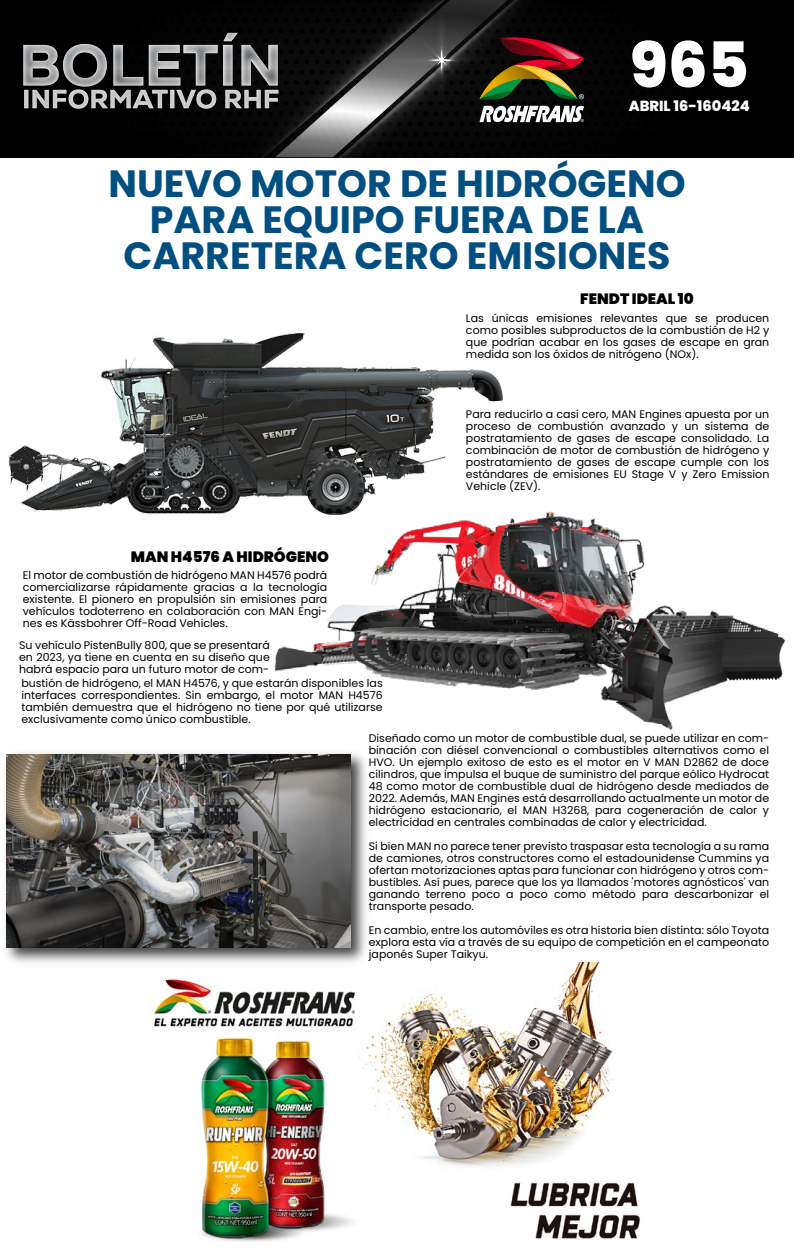
<style>
.page{position:relative;width:794px;height:1254px;background:#fff}
.page>*{position:absolute;margin:0;border:0;box-sizing:border-box;transform-origin:0 0}
.t1{font:800 62.8px "Poppins";color:#fff}
.t2{font:700 38px/36px "Poppins";color:#004f80;text-align:center}
.t3{font:900 15px "Poppins";color:#000}
.t4{font:800 14.6px "Poppins";color:#fff}
.t5{font:11px/12px "Poppins";color:#000;text-align:justify}
</style>
<div class="page">
<img style="left:154px;top:962px;width:486px;height:280px">
<div style="left:0;top:0;width:794px;height:157px;background:#000"></div>
<svg style="left:23px;top:0;width:561px;height:157px"></svg>
<img style="left:5px;top:752px;width:367px;height:218px">
<img style="left:6px;top:754px;width:345px;height:194px">
<img style="left:8px;top:333px;width:495px;height:181px">
<img style="left:248px;top:452px;width:538px;height:320px">
<h1 class="t1" style="left:630px;top:29px;width:121px">965</h1>
<h3 class="t4" style="left:628px;top:97px;width:123px">ABRIL 16-160424</h3>
<h2 class="t2" style="left:108px;top:166px;width:578px">NUEVO MOTOR DE HIDRÓGENO<br>PARA EQUIPO FUERA DE LA<br>CARRETERA CERO EMISIONES</h2>
<h3 class="t3" style="left:580px;top:290px;width:115px">FENDT IDEAL 10</h3>
<p class="t5" style="left:466px;top:312px;width:305px">Las únicas emisiones relevantes que se producen como posibles subproductos de la combustión de H2 y que podrían acabar en los gases de escape en gran medida son los óxidos de nitrógeno (NOx).</p>
<h3 class="t3" style="left:131px;top:548px;width:200px">MAN H4576 A HIDRÓGENO</h3>
<p class="t5" style="left:23px;top:569px;width:306px">El motor de combustión de hidrógeno MAN H4576 podrá comercializarse rápidamente gracias a la tecnología existente. El pionero en propulsión sin emisiones para vehículos todoterreno en colaboración con MAN Engi&shy;nes es Kässbohrer Off-Road Vehicles.</p>
<p class="t5" style="left:19px;top:639px;width:252px">Su vehículo PistenBully 800, que se presentará en 2023, ya tiene en cuenta en su diseño que habrá espacio para un futuro motor de com-</p>
<p class="t5" style="left:21px;top:678px;width:363px">bustión de hidrógeno, el MAN H4576, y que estarán disponibles las interfaces correspondientes. Sin embargo, el motor MAN H4576 también demuestra que el hidrógeno no tiene por qué utilizarse exclusivamente como único combustible.</p>
<p class="t5" style="left:466px;top:408px;width:305px">Para reducirlo a casi cero, MAN Engines apuesta por un proceso de combustión avanzado y un sistema de postratamiento de gases de escape consolidado. La combinación de motor de combustión de hidrógeno y postratamiento de gases de escape cumple con los estándares de emisiones EU Stage V y Zero Emission Vehicle (ZEV).</p>
<p class="t5" style="left:369px;top:733px;width:402px">Diseñado como un motor de combustible dual, se puede utilizar en com&shy;binación con diésel convencional o combustibles alternativos como el HVO. Un ejemplo exitoso de esto es el motor en V MAN D2862 de doce cilindros, que impulsa el buque de suministro del parque eólico Hydrocat 48 como motor de combustible dual de hidrógeno desde mediados de 2022. Además, MAN Engines está desarrollando actualmente un motor de hidrógeno estacionario, el MAN H3268, para cogeneración de calor y electricidad en centrales combinadas de calor y electricidad.</p>
<p class="t5" style="left:369px;top:841px;width:402px">Si bien MAN no parece tener previsto traspasar esta tecnología a su rama de camiones, otros constructores como el estadounidense Cummins ya ofertan motorizaciones aptas para funcionar con hidrógeno y otros com&shy;bustibles. Así pues, parece que los ya llamados 'motores agnósticos' van ganando terreno poco a poco como método para descarbonizar el transporte pesado.</p>
<p class="t5" style="left:369px;top:925px;width:402px">En cambio, entre los automóviles es otra historia bien distinta: sólo Toyota explora esta vía a través de su equipo de competición en el campeonato japonés Super Taikyu.</p>
</div>
